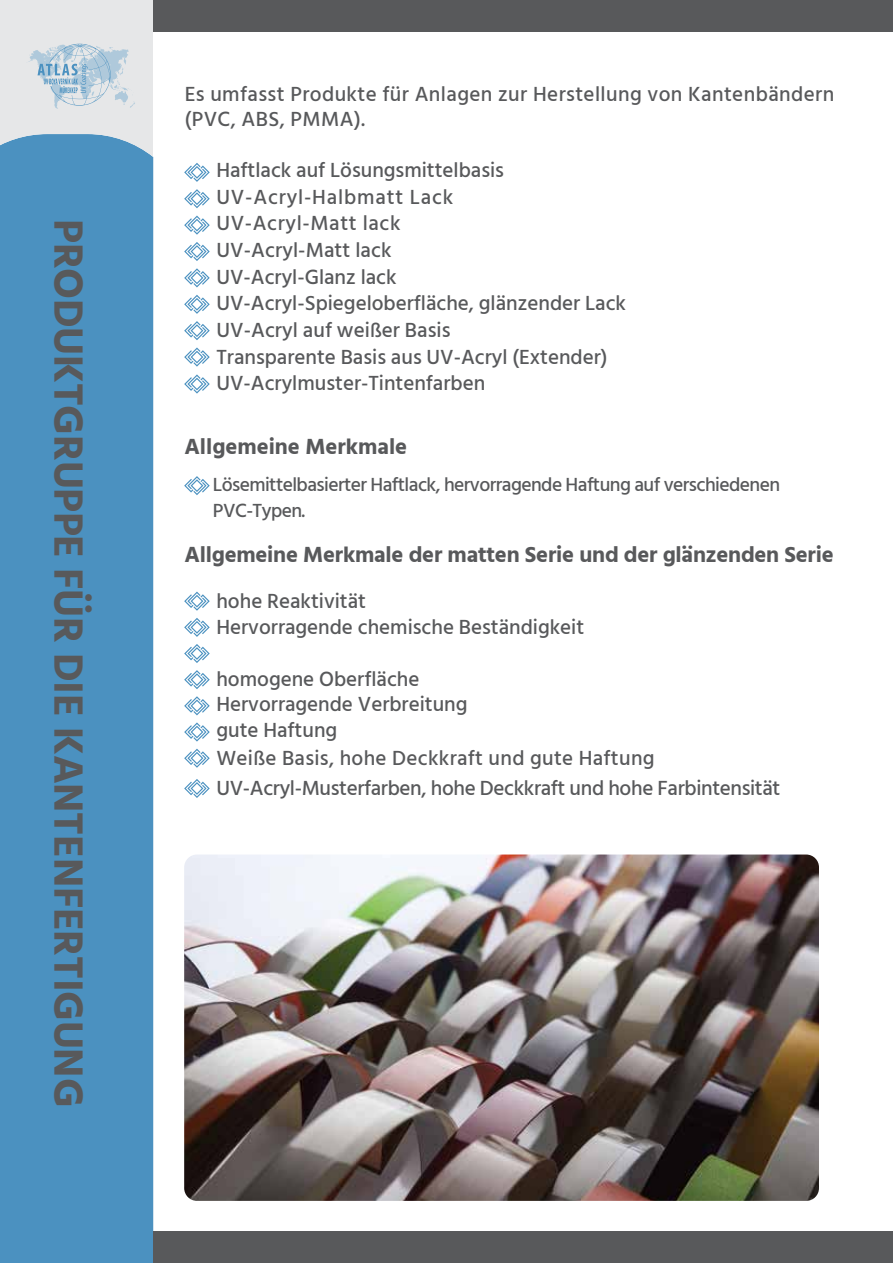
<style>
.page{position:relative;width:893px;height:1263px;background:#fff}
.page>*{position:absolute;margin:0;border:0;box-sizing:border-box;transform-origin:0 0}
.t1{font:700 42px "Hind Siliguri";letter-spacing:-.005em;color:#58595b}
.t2{font:700 22.5px "Hind Siliguri";letter-spacing:-.01em;color:#58595b}
.t3{font:500 21px/26.7px "Hind Siliguri";color:#58595b}
.t4{font:500 21px/25.5px "Hind Siliguri";letter-spacing:.02em;color:#58595b}
.t5{font:500 19.5px/25.5px "Hind Siliguri";letter-spacing:-.03em;color:#58595b}
</style>
<div class="page">
<div style="left:0;top:157px;width:153px;height:1106px;background:#4b91c0"></div>
<div style="left:153px;top:0;width:740px;height:31px;background:#58595b"></div>
<svg style="left:0;top:0;width:153px;height:157px;background:#cad7e1"></svg>
<svg style="left:184px;top:163px;width:26px;height:19px"></svg>
<svg style="left:184px;top:189px;width:26px;height:19px"></svg>
<svg style="left:184px;top:216px;width:26px;height:19px"></svg>
<svg style="left:184px;top:242px;width:26px;height:19px"></svg>
<svg style="left:184px;top:268px;width:26px;height:19px"></svg>
<svg style="left:184px;top:295px;width:26px;height:19px"></svg>
<svg style="left:184px;top:321px;width:26px;height:19px"></svg>
<svg style="left:184px;top:347px;width:26px;height:20px"></svg>
<svg style="left:184px;top:374px;width:26px;height:20px"></svg>
<svg style="left:184px;top:476px;width:26px;height:19px"></svg>
<div style="left:153px;top:1231px;width:740px;height:32px;background:#58595b"></div>
<svg style="left:184px;top:592px;width:26px;height:19px"></svg>
<svg style="left:184px;top:618px;width:26px;height:19px"></svg>
<svg style="left:184px;top:644px;width:26px;height:19px"></svg>
<svg style="left:184px;top:670px;width:26px;height:19px"></svg>
<svg style="left:184px;top:696px;width:26px;height:19px"></svg>
<svg style="left:184px;top:722px;width:26px;height:20px"></svg>
<svg style="left:184px;top:749px;width:26px;height:19px"></svg>
<svg style="left:184px;top:779px;width:26px;height:19px"></svg>
<img style="left:184px;top:854px;width:635px;height:347px">
<h1 class="t1" style="left:101px;top:219px;width:889px;rotate:90deg">PRODUKTGRUPPE FÜR DIE KANTENFERTIGUNG</h1>
<p class="t4" style="left:185px;top:82px;width:651px">Es umfasst Produkte für Anlagen zur Herstellung von Kantenbändern (PVC, ABS, PMMA).</p>
<p class="t3" style="left:216px;top:158px;width:411px">Haftlack auf Lösungsmittelbasis<br>UV-Acryl-Halbmatt Lack<br>UV-Acryl-Matt lack<br>UV-Acryl-Matt lack<br>UV-Acryl-Glanz lack<br>UV-Acryl-Spiegeloberfläche, glänzender Lack<br>UV-Acryl auf weißer Basis<br>Transparente Basis aus UV-Acryl (Extender)<br>UV-Acrylmuster-Tintenfarben</p>
<p class="t2" style="left:184px;top:429px;width:224px">Allgemeine Merkmale</p>
<p class="t5" style="left:213px;top:473px;width:569px">Lösemittelbasierter Haftlack, hervorragende Haftung auf verschiedenen<br>PVC-Typen.</p>
<p class="t2" style="left:184px;top:536px;width:651px">Allgemeine Merkmale der matten Serie und der glänzenden Serie</p>
<p class="t3" style="left:216px;top:589px;width:369px;line-height:26.2px">hohe Reaktivität<br>Hervorragende chemische Beständigkeit</p>
<p class="t3" style="left:216px;top:667px;width:440px;line-height:26.1px">homogene Oberfläche<br>Hervorragende Verbreitung<br>gute Haftung<br>Weiße Basis, hohe Deckkraft und gute Haftung</p>
<p class="t3" style="left:216px;top:776px;width:565px">UV-Acryl-Musterfarben, hohe Deckkraft und hohe Farbintensität</p>
</div>
